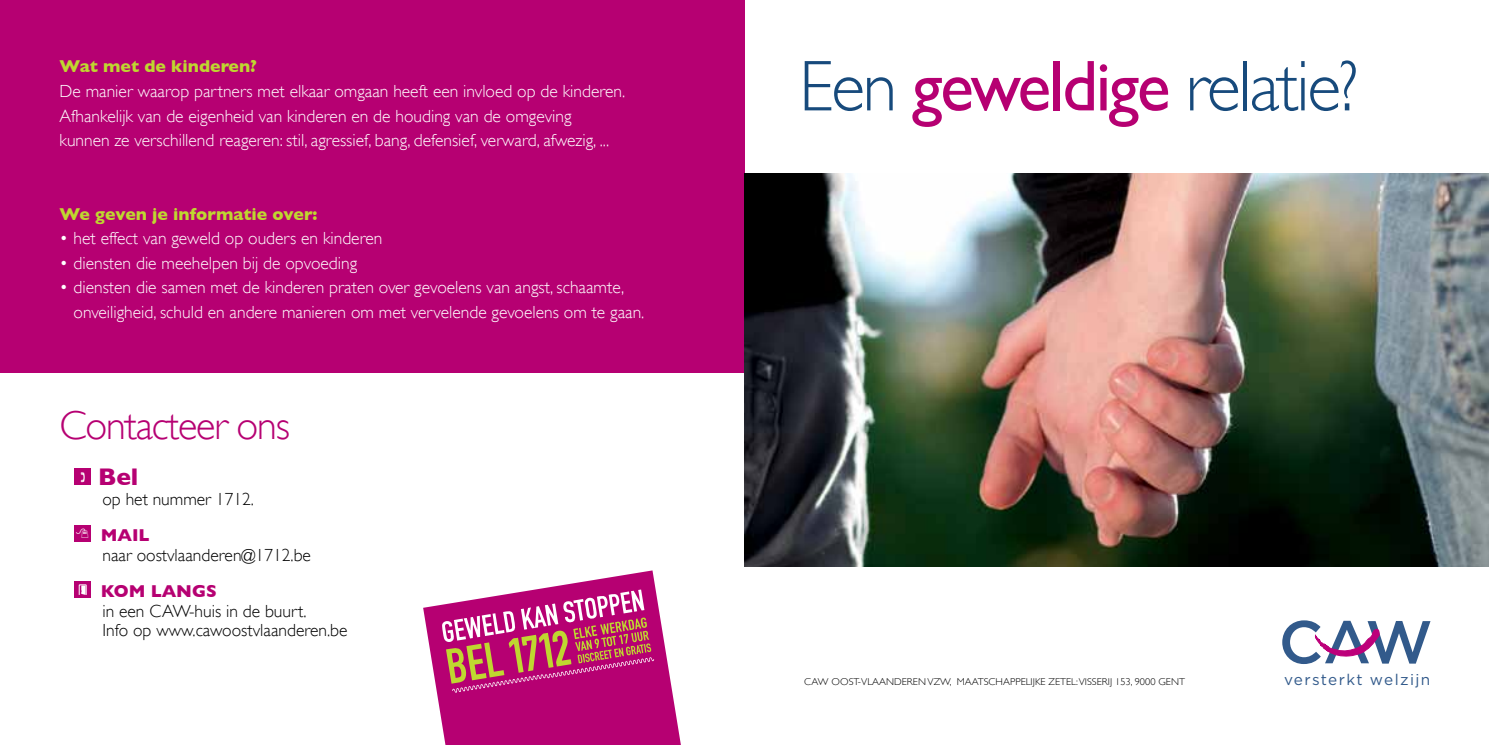
<style>
.page{position:relative;width:1489px;height:745px;background:#fff}
.page>*{position:absolute;margin:0;border:0;box-sizing:border-box;transform-origin:0 0}
.t1{font:300 72.27px "Gill Sans";letter-spacing:-.03em;color:#174a7c}
.t2{font:300 40.25px "Gill Sans";letter-spacing:-.03em;color:#b60072}
.t3{font:700 24.5px "Gill Sans";color:#b60072}
.t4{font:300 17.5px/24.5px "Gill Sans";color:#fff}
.t5{font:300 17.5px/19.2px "Gill Sans";color:#000}
.t6{font:700 17.5px "Gill Sans";color:#bfd730}
.t7{font:700 17.5px "Gill Sans";color:#b60072}
.t8{font:15.4px "Gotham HTF";letter-spacing:.09em;color:#325a8b}
.t9{font:300 9.8px "Gill Sans";letter-spacing:.005em;color:#000;scale:1.05 1}
.s1{font-weight:400;color:#b60072}
</style>
<div class="page">
<div style="left:0;top:0;width:744px;height:372px;background:#b60072"></div>
<img style="left:744px;top:173px;width:744px;height:393px">
<svg style="left:1282px;top:620px;width:148px;height:44px"></svg>
<div style="left:74px;top:468px;width:17px;height:17px;background:#b60072"></div>
<div style="left:74px;top:524px;width:17px;height:17px;background:#b60072"></div>
<div style="left:74px;top:580px;width:17px;height:17px;background:#b60072"></div>
<svg style="left:79px;top:584px;width:8px;height:11px"></svg>
<svg style="left:423px;top:570px;width:258px;height:174px;fill:#b60072"></svg>
<svg style="left:442px;top:589px;width:212px;height:104px;background:#c13e7c"></svg>
<p class="t6" style="left:60px;top:56px;width:199px">Wat met de kinderen?</p>
<p class="t4" style="left:60px;top:79px;width:567px">De manier waarop partners met elkaar omgaan heeft een invloed op de kinderen.<br>Afhankelijk van de eigenheid van kinderen en de houding van de omgeving kunnen ze verschillend reageren: stil, agressief, bang, defensief, verward, afwezig, ...</p>
<p class="t6" style="left:60px;top:203px;width:259px">We geven je informatie over:</p>
<p class="t4" style="left:60px;top:226px;width:324px">• het effect van geweld op ouders en kinderen</p>
<p class="t4" style="left:60px;top:250px;width:299px">• diensten die meehelpen bij de opvoeding</p>
<p class="t4" style="left:74px;top:275px;width:572px;text-indent:-14px">• diensten die samen met de kinderen praten over gevoelens van angst, schaamte, onveiligheid, schuld en andere manieren om met vervelende gevoelens om te gaan.</p>
<h2 class="t2" style="left:60px;top:402px;width:232px">Contacteer ons</h2>
<h3 class="t3" style="left:98px;top:462px;width:42px">Bel</h3>
<p class="t5" style="left:102px;top:488px;width:153px">op het nummer 1712.</p>
<p class="t7" style="left:101px;top:524px;width:50px">MAIL</p>
<p class="t5" style="left:102px;top:544px;width:210px">naar oostvlaanderen@1712.be</p>
<p class="t7" style="left:101px;top:580px;width:118px">KOM LANGS</p>
<p class="t5" style="left:102px;top:600px;width:247px">in een CAW-huis in de buurt.<br>Info op www.cawoostvlaanderen.be</p>
<h1 class="t1" style="left:799px;top:45px;width:561px">Een <span class="s1">geweldige</span> relatie?</h1>
<p class="t9" style="left:804px;top:676px;width:364px">CAW Oost-Vlaanderen vzw, MAATSCHAPPELIJKE zetel: Visserij 153, 9000 Gent</p>
<p class="t8" style="left:1283px;top:670px;width:148px">versterkt welzijn</p>
</div>
